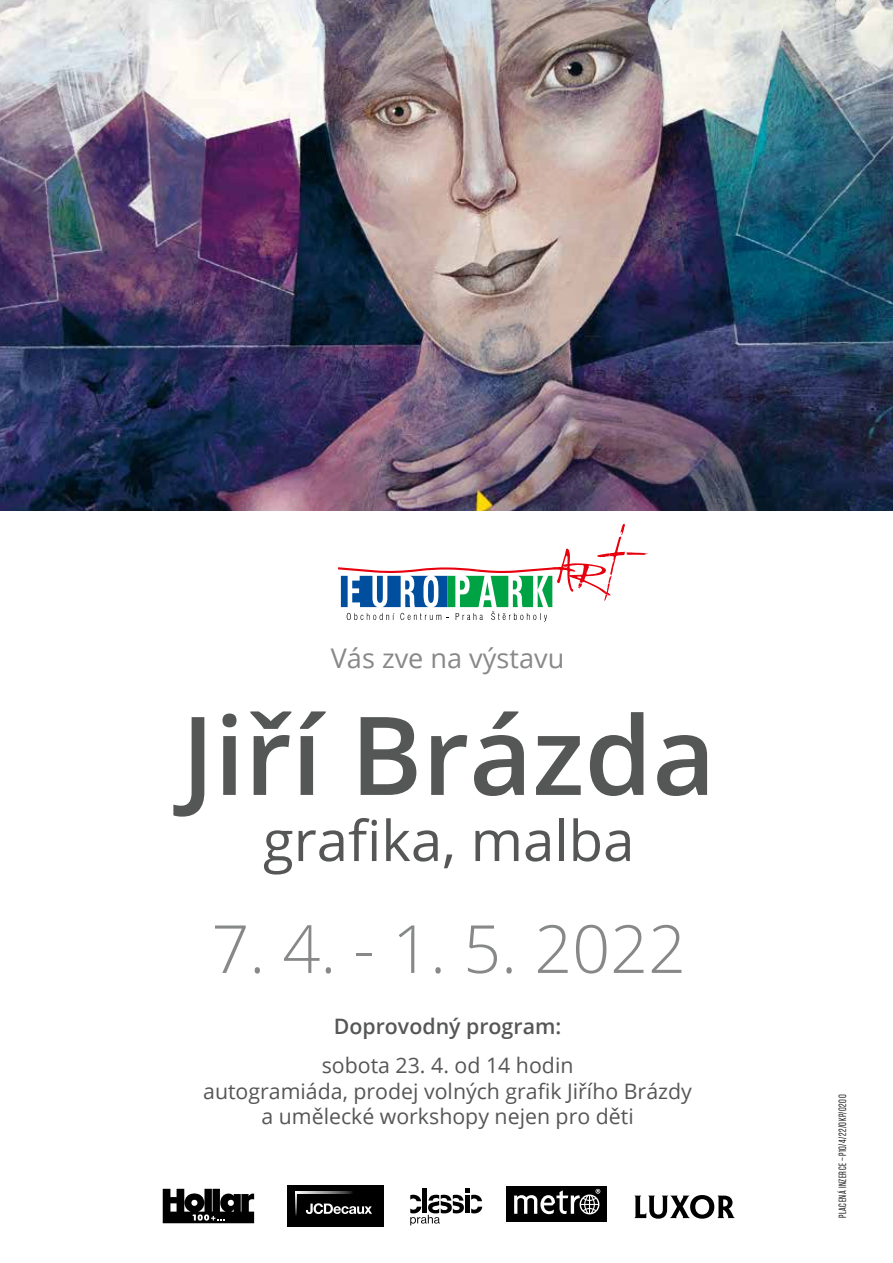
<style>
.page{position:relative;width:893px;height:1263px;background:#fff}
.page>*{position:absolute;margin:0;border:0;box-sizing:border-box;transform-origin:0 0}
.t1{font:600 108.9px "Open Sans";color:#555756}
.t2{font:300 66.45px "Open Sans";color:#878988}
.t3{font:56.25px "Open Sans";color:#555756}
.t4{font:27.15px "Open Sans";color:#878988}
.t5{font:21.3px/25.5px "Open Sans";color:#555756;text-align:center}
.t6{font:600 21.3px "Open Sans";color:#555756}
.t7{font:10.5px "Tungsten";letter-spacing:.05em;color:#000}
</style>
<div class="page">
<img style="left:0;top:0;width:893px;height:510px">
<svg style="left:338px;top:524px;width:310px;height:98px"></svg>
<div style="left:287px;top:1185px;width:96px;height:41px;background:#000"></div>
<svg style="left:306px;top:1203px;width:66px;height:11px"></svg>
<svg style="left:297px;top:1192px;width:56px;height:1px"></svg>
<svg style="left:296px;top:1192px;width:1px;height:23px"></svg>
<svg style="left:163px;top:1189px;width:91px;height:34px"></svg>
<svg style="left:410px;top:1188px;width:72px;height:37px"></svg>
<div style="left:506px;top:1186px;width:101px;height:35px;background:#000"></div>
<svg style="left:514px;top:1189px;width:86px;height:25px"></svg>
<svg style="left:634px;top:1195px;width:101px;height:24px"></svg>
<p class="t4" style="left:331px;top:639px;width:235px">Vás zve na výstavu</p>
<h1 class="t1" style="left:182px;top:681px;width:535px">Jiří Brázda</h1>
<h3 class="t3" style="left:263px;top:802px;width:373px">grafika, malba</h3>
<h2 class="t2" style="left:211px;top:903px;width:476px">7. 4. - 1. 5. 2022</h2>
<p class="t6" style="left:334px;top:1011px;width:229px">Doprovodný program:</p>
<p class="t5" style="left:203px;top:1052px;width:490px">sobota 23. 4. od 14 hodin<br>autogramiáda, prodej volných grafik Jiřího Brázdy a umělecké workshopy nejen pro děti</p>
<p class="t7" style="left:837px;top:1218px;width:125px;rotate:-90deg">PLACENÁ INZERCE –P10/4/22/OKP/0200</p>
</div>
